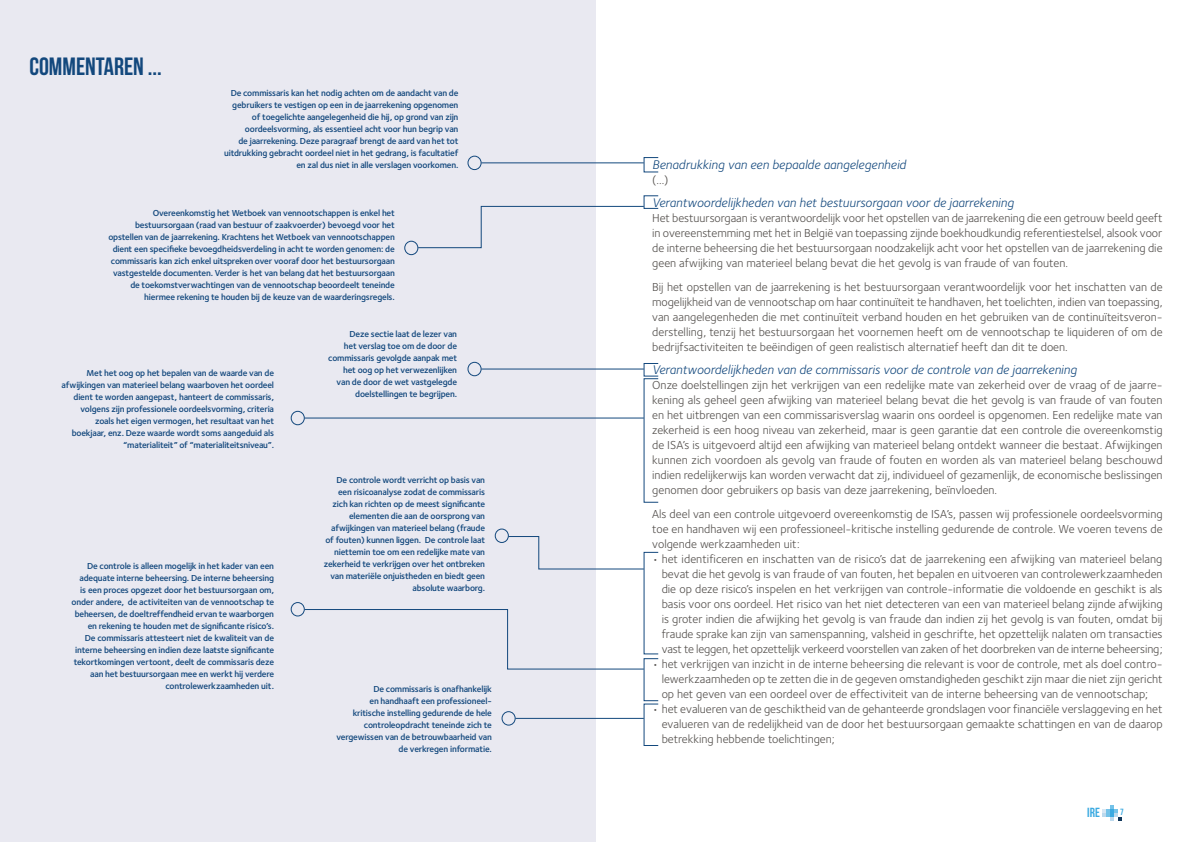
<style>
.page{position:relative;width:1191px;height:842px;background:#fff}
.page>*{position:absolute;margin:0;border:0;box-sizing:border-box;transform-origin:0 0}
.t1{font:25px "Bebas Neue";color:#13487d}
.t2{font:13.2px "Bebas Neue";color:#3caae1}
.t3{font:italic 13px "Foundry Sterling";color:#13487d}
.t4{font:12px/15px "Foundry Sterling Book OSF";color:#54504d;text-align:justify}
.t5{font:600 9px/12px "Foundry Sterling";letter-spacing:-.02em;color:#13487d;text-align:right}
.t6{font:9px "Bebas Neue";color:#3caae1}
</style>
<div class="page">
<div style="left:0;top:0;width:595px;height:842px;background:#e9e9f1"></div>
<div style="left:404px;top:241px;width:14px;height:14px;border:1px solid #13487d;border-radius:50%"></div>
<div style="left:468px;top:156px;width:13px;height:14px;border:1px solid #13487d;border-radius:50%"></div>
<div style="left:468px;top:362px;width:13px;height:14px;border:1px solid #13487d;border-radius:50%"></div>
<div style="left:291px;top:411px;width:13px;height:14px;border:1px solid #13487d;border-radius:50%"></div>
<div style="left:291px;top:602px;width:13px;height:14px;border:1px solid #13487d;border-radius:50%"></div>
<div style="left:495px;top:529px;width:13px;height:14px;border:1px solid #13487d;border-radius:50%"></div>
<div style="left:502px;top:711px;width:13px;height:14px;border:1px solid #13487d;border-radius:50%"></div>
<div style="left:644px;top:363px;width:14px;height:13px;border:1px solid #13487d"></div>
<div style="left:644px;top:196px;width:14px;height:13px;border:1px solid #13487d"></div>
<hr style="left:481px;top:163px;width:163px;height:1px;background:#13487d">
<hr style="left:481px;top:369px;width:163px;height:1px;background:#13487d">
<hr style="left:304px;top:418px;width:340px;height:1px;background:#13487d">
<svg style="left:508px;top:536px;width:136px;height:33px"></svg>
<hr style="left:515px;top:718px;width:129px;height:1px;background:#13487d">
<svg style="left:304px;top:609px;width:340px;height:60px"></svg>
<svg style="left:1102px;top:805px;width:20px;height:16px"></svg>
<svg style="left:417px;top:206px;width:227px;height:42px"></svg>
<h1 class="t1" style="left:29px;top:53px;width:134px">COMMENTAREN ...</h1>
<p class="t5" style="left:224px;top:87px;width:236px">De commissaris kan het nodig achten om de aandacht van de gebruikers te vestigen op een in de jaarrekening opgenomen of toegelichte aangelegenheid die hij, op grond van zijn oordeelsvorming, als essentieel acht voor hun begrip van<br>de jaarrekening. Deze paragraaf brengt de aard van het tot uitdrukking gebracht oordeel niet in het gedrang, is facultatief en zal dus niet in alle verslagen voorkomen.</p>
<p class="t5" style="left:108px;top:206px;width:288px">Overeenkomstig het Wetboek van vennootschappen is enkel het bestuursorgaan (raad van bestuur of zaakvoerder) bevoegd voor het opstellen van de jaarrekening. Krachtens het Wetboek van vennootschappen dient een specifieke bevoegdheidsverdeling in acht te worden genomen: de commissaris kan zich enkel uitspreken over vooraf door het bestuursorgaan vastgestelde documenten. Verder is het van belang dat het bestuursorgaan de toekomstverwachtingen van de vennootschap beoordeelt teneinde hiermee rekening te houden bij de keuze van de waarderingsregels.</p>
<p class="t5" style="left:62px;top:366px;width:214px">Met het oog op het bepalen van de waarde van de afwijkingen van materieel belang waarboven het oordeel dient te worden aangepast, hanteert de commissaris, volgens zijn professionele oordeelsvorming, criteria zoals het eigen vermogen, het resultaat van het boekjaar, enz. Deze waarde wordt soms aangeduid als “materialiteit” of “materialiteitsniveau”.</p>
<p class="t5" style="left:72px;top:560px;width:204px">De controle is alleen mogelijk in het kader van een adequate interne beheersing. De interne beheersing is een proces opgezet door het bestuursorgaan om, onder andere, de activiteiten van de vennootschap te beheersen, de doeltreffendheid ervan te waarborgen en rekening te houden met de significante risico’s.<br>De commissaris attesteert niet de kwaliteit van de interne beheersing en indien deze laatste significante tekortkomingen vertoont, deelt de commissaris deze aan het bestuursorgaan mee en werkt hij verdere controlewerkzaamheden uit.</p>
<p class="t5" style="left:328px;top:328px;width:130px">Deze sectie laat de lezer van<br>het verslag toe om de door de commissaris gevolgde aanpak met het oog op het verwezenlijken van de door de wet vastgelegde doelstellingen te begrijpen.</p>
<p class="t5" style="left:324px;top:474px;width:163px">De controle wordt verricht op basis van een risicoanalyse zodat de commissaris zich kan richten op de meest significante elementen die aan de oorsprong van afwijkingen van materieel belang (fraude of fouten) kunnen liggen. De controle laat niettemin toe om een redelijke mate van zekerheid te verkrijgen over het ontbreken van materiële onjuistheden en biedt geen absolute waarborg.</p>
<p class="t5" style="left:336px;top:682px;width:157px">De commissaris is onafhankelijk<br>en handhaaft een professioneel&shy;kritische instelling gedurende de hele controleopdracht teneinde zich te vergewissen van de betrouwbaarheid van de verkregen informatie.</p>
<p class="t3" style="left:652px;top:155px;width:255px">Benadrukking van een bepaalde aangelegenheid</p>
<p class="t4" style="left:652px;top:172px;width:18px">(...)</p>
<p class="t3" style="left:652px;top:194px;width:363px">Verantwoordelijkheden van het bestuursorgaan voor de jaarrekening</p>
<p class="t4" style="left:652px;top:210px;width:512px">Het bestuursorgaan is verantwoordelijk voor het opstellen van de jaarrekening die een getrouw beeld geeft in overeenstemming met het in België van toepassing zijnde boekhoudkundig referentiestelsel, alsook voor de interne beheersing die het bestuursorgaan noodzakelijk acht voor het opstellen van de jaarrekening die geen afwijking van materieel belang bevat die het gevolg is van fraude of van fouten.</p>
<p class="t4" style="left:652px;top:279px;width:512px">Bij het opstellen van de jaarrekening is het bestuursorgaan verantwoordelijk voor het inschatten van de mogelijkheid van de vennootschap om haar continuïteit te handhaven, het toelichten, indien van toepassing, van aangelegenheden die met continuïteit verband houden en het gebruiken van de continuïteitsveron&shy;derstelling, tenzij het bestuursorgaan het voornemen heeft om de vennootschap te liquideren of om de bedrijfsactiviteiten te beëindigen of geen realistisch alternatief heeft dan dit te doen.</p>
<p class="t3" style="left:652px;top:361px;width:426px">Verantwoordelijkheden van de commissaris voor de controle van de jaarrekening</p>
<p class="t4" style="left:652px;top:377px;width:512px">Onze doelstellingen zijn het verkrijgen van een redelijke mate van zekerheid over de vraag of de jaarre&shy;kening als geheel geen afwijking van materieel belang bevat die het gevolg is van fraude of van fouten en het uitbrengen van een commissarisverslag waarin ons oordeel is opgenomen. Een redelijke mate van zekerheid is een hoog niveau van zekerheid, maar is geen garantie dat een controle die overeenkomstig de ISA’s is uitgevoerd altijd een afwijking van materieel belang ontdekt wanneer die bestaat. Afwijkingen kunnen zich voordoen als gevolg van fraude of fouten en worden als van materieel belang beschouwd indien redelijkerwijs kan worden verwacht dat zij, individueel of gezamenlijk, de economische beslissingen genomen door gebruikers op basis van deze jaarrekening, beïnvloeden.</p>
<p class="t4" style="left:652px;top:506px;width:512px">Als deel van een controle uitgevoerd overeenkomstig de ISA’s, passen wij professionele oordeelsvorming toe en handhaven wij een professioneel-kritische instelling gedurende de controle. We voeren tevens de volgende werkzaamheden uit:</p>
<p class="t4" style="left:661px;top:551px;width:502px;text-indent:-9px">• het identificeren en inschatten van de risico’s dat de jaarrekening een afwijking van materieel belang bevat die het gevolg is van fraude of van fouten, het bepalen en uitvoeren van controlewerkzaamheden die op deze risico’s inspelen en het verkrijgen van controle-informatie die voldoende en geschikt is als basis voor ons oordeel. Het risico van het niet detecteren van een van materieel belang zijnde afwijking is groter indien die afwijking het gevolg is van fraude dan indien zij het gevolg is van fouten, omdat bij fraude sprake kan zijn van samenspanning, valsheid in geschrifte, het opzettelijk nalaten om transacties vast te leggen, het opzettelijk verkeerd voorstellen van zaken of het doorbreken van de interne beheersing;</p>
<p class="t4" style="left:661px;top:656px;width:502px;text-indent:-9px">• het verkrijgen van inzicht in de interne beheersing die relevant is voor de controle, met als doel contro&shy;lewerkzaamheden op te zetten die in de gegeven omstandigheden geschikt zijn maar die niet zijn gericht op het geven van een oordeel over de effectiviteit van de interne beheersing van de vennootschap;</p>
<p class="t4" style="left:661px;top:701px;width:502px;text-indent:-9px">• het evalueren van de geschiktheid van de gehanteerde grondslagen voor financiële verslaggeving en het evalueren van de redelijkheid van de door het bestuursorgaan gemaakte schattingen en van de daarop betrekking hebbende toelichtingen;</p>
<p class="t2" style="left:1087px;top:805px;width:14px">IRE</p>
<p class="t6" style="left:1120px;top:807px;width:5px">7</p>
</div>
